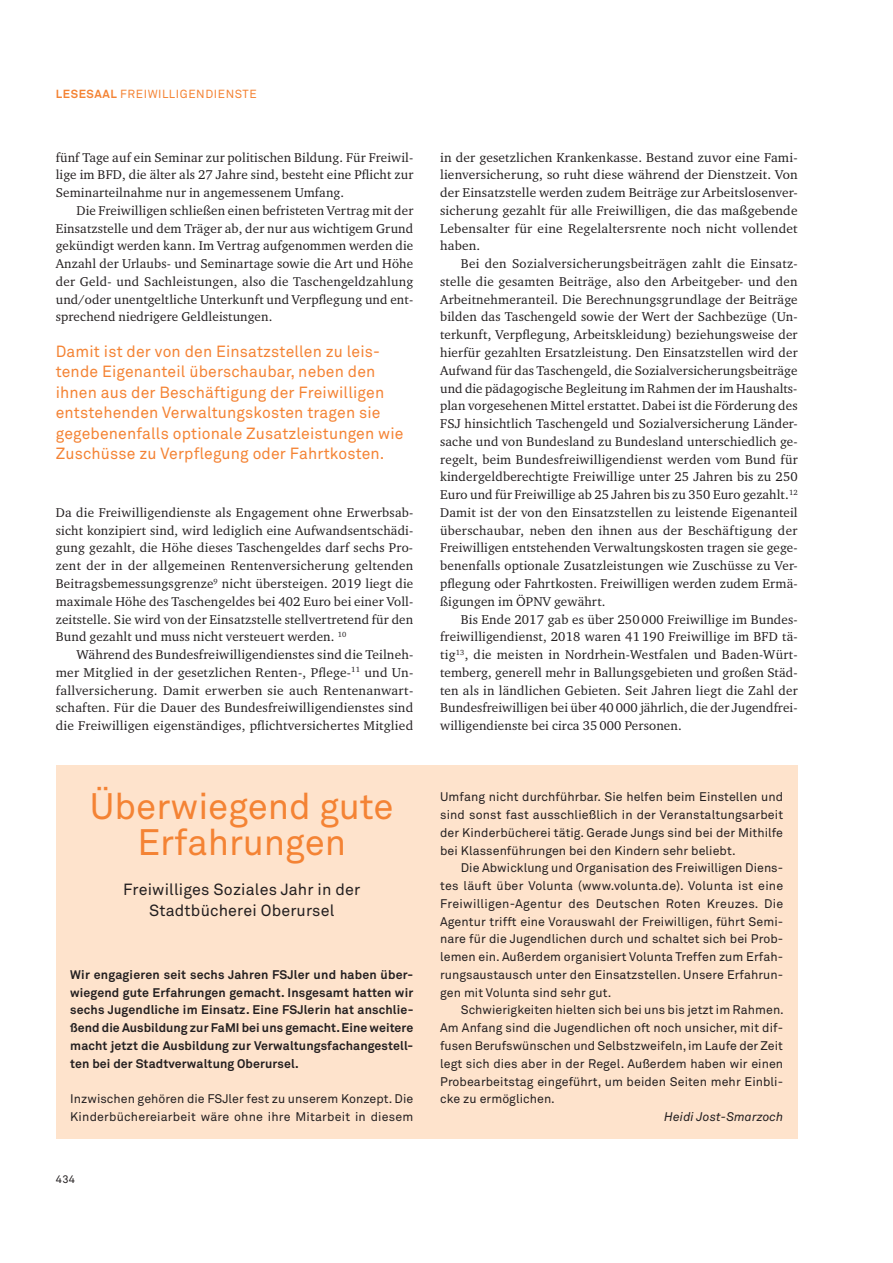
<style>
.page{position:relative;width:893px;height:1263px;background:#fff}
.page>*{position:absolute;margin:0;border:0;box-sizing:border-box;transform-origin:0 0}
.t1{font:36.45px/35.5px "Akkurat Pro";color:#f48334;text-align:center}
.t2{font:16.05px/20.4px "Akkurat Pro";letter-spacing:.01em;color:#f48334}
.t3{font:16.05px/20.4px "Akkurat Pro";letter-spacing:.01em;color:#231f20;text-align:center}
.t4{font:13.05px/17.7px "Charter ITC Pro";letter-spacing:.01em;color:#231f20;text-align:justify}
.t5{font:12.45px/17.7px "Akkurat Pro";letter-spacing:.005em;color:#231f20;text-align:justify}
.t6{font:700 12.45px/17.7px "Akkurat Pro";letter-spacing:.01em;color:#231f20;text-align:justify}
.t7{font:italic 12.45px "Akkurat Pro";letter-spacing:.005em;color:#231f20}
.t8{font:11.7px "Akkurat Pro";letter-spacing:.05em;color:#f48334}
.t9{font:10.95px "Akkurat Pro";color:#231f20}
.s1{font-weight:700}
</style>
<div class="page">
<div style="left:56px;top:766px;width:741px;height:373px;background:#fee3cc"></div>
<p class="t8" style="left:56px;top:89px;width:202px"><span class="s1">LESESAAL</span> FREIWILLIGENDIENSTE</p>
<p class="t4" style="left:56px;top:149px;width:359px">fünf Tage auf ein Seminar zur politischen Bildung. Für Freiwil&shy;lige im BFD, die älter als 27 Jahre sind, besteht eine Pflicht zur Seminarteilnahme nur in angemessenem Umfang.</p>
<p class="t4" style="left:56px;top:202px;width:359px;text-indent:21px">Die Freiwilligen schließen einen befristeten Vertrag mit der Einsatzstelle und dem Träger ab, der nur aus wichtigem Grund gekündigt werden kann. Im Vertrag aufgenommen werden die Anzahl der Urlaubs- und Seminartage sowie die Art und Höhe der Geld- und Sachleistungen, also die Taschengeldzahlung und/oder unentgeltliche Unterkunft und Verpflegung und ent&shy;sprechend niedrigere Geldleistungen.</p>
<p class="t2" style="left:56px;top:343px;width:349px">Damit ist der von den Einsatzstellen zu leis&shy;tende Eigenanteil überschaubar, neben den ihnen aus der Beschäftigung der Freiwilligen entstehenden Verwaltungskosten tragen sie gegebenenfalls optionale Zusatzleistungen wie Zuschüsse zu Verpflegung oder Fahrtkosten.</p>
<p class="t4" style="left:56px;top:504px;width:359px">Da die Freiwilligendienste als Engagement ohne Erwerbsab&shy;sicht konzipiert sind, wird lediglich eine Aufwandsentschädi&shy;gung gezahlt, die Höhe dieses Taschengeldes darf sechs Pro&shy;zent der in der allgemeinen Rentenversicherung geltenden Beitragsbemessungsgrenze<sup>9</sup> nicht übersteigen. 2019 liegt die maximale Höhe des Taschengeldes bei 402 Euro bei einer Voll&shy;zeitstelle. Sie wird von der Einsatzstelle stellvertretend für den Bund gezahlt und muss nicht versteuert werden. <sup>10</sup></p>
<p class="t4" style="left:56px;top:646px;width:359px;text-indent:21px">Während des Bundesfreiwilligendienstes sind die Teilneh&shy;mer Mitglied in der gesetzlichen Renten-, Pflege-<sup>11</sup> und Un&shy;fallversicherung. Damit erwerben sie auch Rentenanwart&shy;schaften. Für die Dauer des Bundesfreiwilligendienstes sind die Freiwilligen eigenständiges, pflichtversichertes Mitglied</p>
<h1 class="t1" style="left:90px;top:792px;width:305px">Überwiegend gute<br>Erfahrungen</h1>
<p class="t3" style="left:123px;top:881px;width:239px">Freiwilliges Soziales Jahr in der<br>Stadtbücherei Oberursel</p>
<p class="t6" style="left:70px;top:967px;width:345px">Wir engagieren seit sechs Jahren FSJler und haben über&shy;wiegend gute Erfahrungen gemacht. Insgesamt hatten wir sechs Jugendliche im Einsatz. Eine FSJlerin hat anschlie&shy;ßend die Ausbildung zur FaMI bei uns gemacht. Eine weitere macht jetzt die Ausbildung zur Verwaltungsfachangestell&shy;ten bei der Stadtverwaltung Oberursel.</p>
<p class="t5" style="left:70px;top:1091px;width:345px">Inzwischen gehören die FSJler fest zu unserem Konzept. Die<br>Kinderbüchereiarbeit wäre ohne ihre Mitarbeit in diesem</p>
<p class="t9" style="left:56px;top:1175px;width:21px">434</p>
<p class="t4" style="left:440px;top:149px;width:359px">in der gesetzlichen Krankenkasse. Bestand zuvor eine Fami&shy;lienversicherung, so ruht diese während der Dienstzeit. Von der Einsatzstelle werden zudem Beiträge zur Arbeitslosenver&shy;sicherung gezahlt für alle Freiwilligen, die das maßgebende Lebensalter für eine Regelaltersrente noch nicht vollendet haben.</p>
<p class="t4" style="left:440px;top:255px;width:359px;text-indent:21px">Bei den Sozialversicherungsbeiträgen zahlt die Einsatz&shy;stelle die gesamten Beiträge, also den Arbeitgeber- und den Arbeitnehmeranteil. Die Berechnungsgrundlage der Beiträge bilden das Taschengeld sowie der Wert der Sachbezüge (Un&shy;terkunft, Verpflegung, Arbeitskleidung) beziehungsweise der hierfür gezahlten Ersatzleistung. Den Einsatzstellen wird der Aufwand für das Taschengeld, die Sozialversicherungsbeiträge und die pädagogische Begleitung im Rahmen der im Haushalts&shy;plan vorgesehenen Mittel erstattet. Dabei ist die Förderung des FSJ hinsichtlich Taschengeld und Sozialversicherung Länder&shy;sache und von Bundesland zu Bundesland unterschiedlich ge&shy;regelt, beim Bundesfreiwilligendienst werden vom Bund für kindergeldberechtigte Freiwillige unter 25 Jahren bis zu 250<br>Euro und für Freiwillige ab 25 Jahren bis zu 350 Euro gezahlt.<sup>12<br></sup>Damit ist der von den Einsatzstellen zu leistende Eigenanteil überschaubar, neben den ihnen aus der Beschäftigung der Freiwilligen entstehenden Verwaltungskosten tragen sie gege&shy;benenfalls optionale Zusatzleistungen wie Zuschüsse zu Ver&shy;pflegung oder Fahrtkosten. Freiwilligen werden zudem Ermä&shy;ßigungen im ÖPNV gewährt.</p>
<p class="t4" style="left:440px;top:611px;width:359px;text-indent:21px">Bis Ende 2017 gab es über 250 000 Freiwillige im Bundes&shy;freiwilligendienst, 2018 waren 41 190 Freiwillige im BFD tä&shy;tig<sup>13</sup>, die meisten in Nordrhein-Westfalen und Baden-Würt&shy;temberg, generell mehr in Ballungsgebieten und großen Städ&shy;ten als in ländlichen Gebieten. Seit Jahren liegt die Zahl der Bundesfreiwilligen bei über 40 000 jährlich, die der Jugendfrei&shy;willigendienste bei circa 35 000 Personen.</p>
<p class="t5" style="left:440px;top:789px;width:345px">Umfang nicht durchführbar. Sie helfen beim Einstellen und sind sonst fast ausschließlich in der Veranstaltungsarbeit der Kinderbücherei tätig. Gerade Jungs sind bei der Mithilfe bei Klassenführungen bei den Kindern sehr beliebt.</p>
<p class="t5" style="left:440px;top:860px;width:345px;text-indent:21px">Die Abwicklung und Organisation des Freiwilligen Diens&shy;tes läuft über Volunta (www.volunta.de). Volunta ist eine Freiwilligen-Agentur des Deutschen Roten Kreuzes. Die Agentur trifft eine Vorauswahl der Freiwilligen, führt Semi&shy;nare für die Jugendlichen durch und schaltet sich bei Prob&shy;lemen ein. Außerdem organisiert Volunta Treffen zum Erfah&shy;rungsaustausch unter den Einsatzstellen. Unsere Erfahrun&shy;gen mit Volunta sind sehr gut.</p>
<p class="t5" style="left:440px;top:1003px;width:345px;text-indent:21px">Schwierigkeiten hielten sich bei uns bis jetzt im Rahmen.<br>Am Anfang sind die Jugendlichen oft noch unsicher, mit dif&shy;fusen Berufswünschen und Selbstzweifeln, im Laufe der Zeit legt sich dies aber in der Regel. Außerdem haben wir einen Probearbeitstag eingeführt, um beiden Seiten mehr Einbli&shy;cke zu ermöglichen.</p>
<p class="t7" style="left:664px;top:1109px;width:120px">Heidi Jost-Smarzoch</p>
</div>
